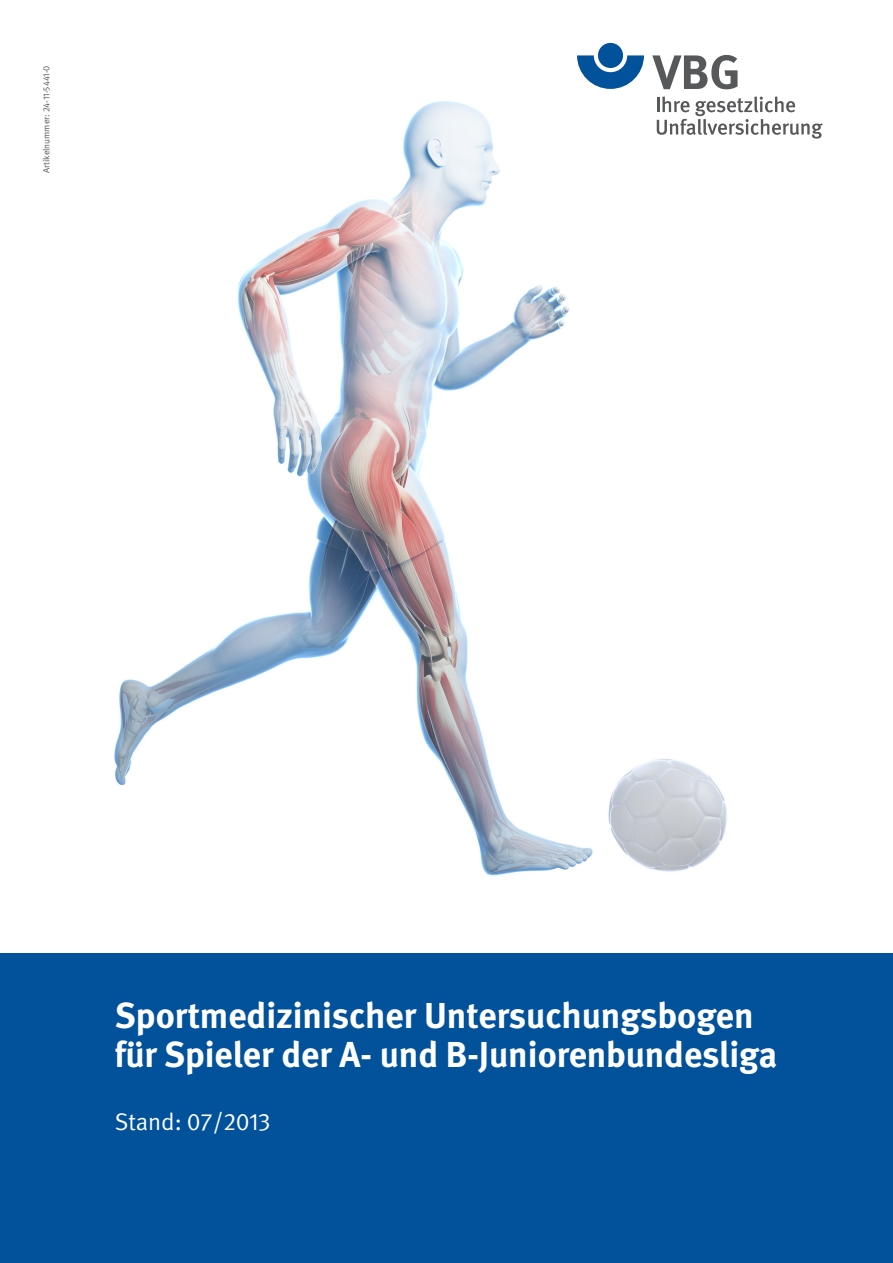
<style>
.page{position:relative;width:893px;height:1263px;background:#fff}
.page>*{position:absolute;margin:0;border:0;box-sizing:border-box;transform-origin:0 0}
._24pt_Überschrift{font:700 36px/39px "DGUV Meta";color:#fff}
._24pt_Überschrift-2{font:24px "DGUV Meta";color:#fff}
.t1{font:9px "DGUV Meta";color:#57585a}
</style>
<div class="page">
<img style="left:114px;top:89px;width:556px;height:787px">
<svg style="left:577px;top:55px;width:67px;height:34px"></svg>
<div style="left:598px;top:43px;width:25px;height:25px;background:#01519b;border-radius:50%"></div>
<svg style="left:652px;top:55px;width:85px;height:34px"></svg>
<svg style="left:657px;top:96px;width:166px;height:43px"></svg>
<img style="left:602px;top:726px;width:125px;height:150px">
<div style="left:596px;top:839px;width:19px;height:47px;background:#fff"></div>
<div style="left:0;top:954px;width:893px;height:309px;background:#01519b"></div>
<p class="t1" style="left:41px;top:173px;width:109px;rotate:-90deg">Artikelnummer: 24-11-5441-0</p>
<p class="_24pt_Überschrift" style="left:115px;top:997px;width:664px">Sportmedizinischer Untersuchungsbogen für Spieler der A- und B-Juniorenbundesliga</p>
<p class="_24pt_Überschrift-2" style="left:115px;top:1108px;width:157px">Stand: 07/2013</p>
</div>
